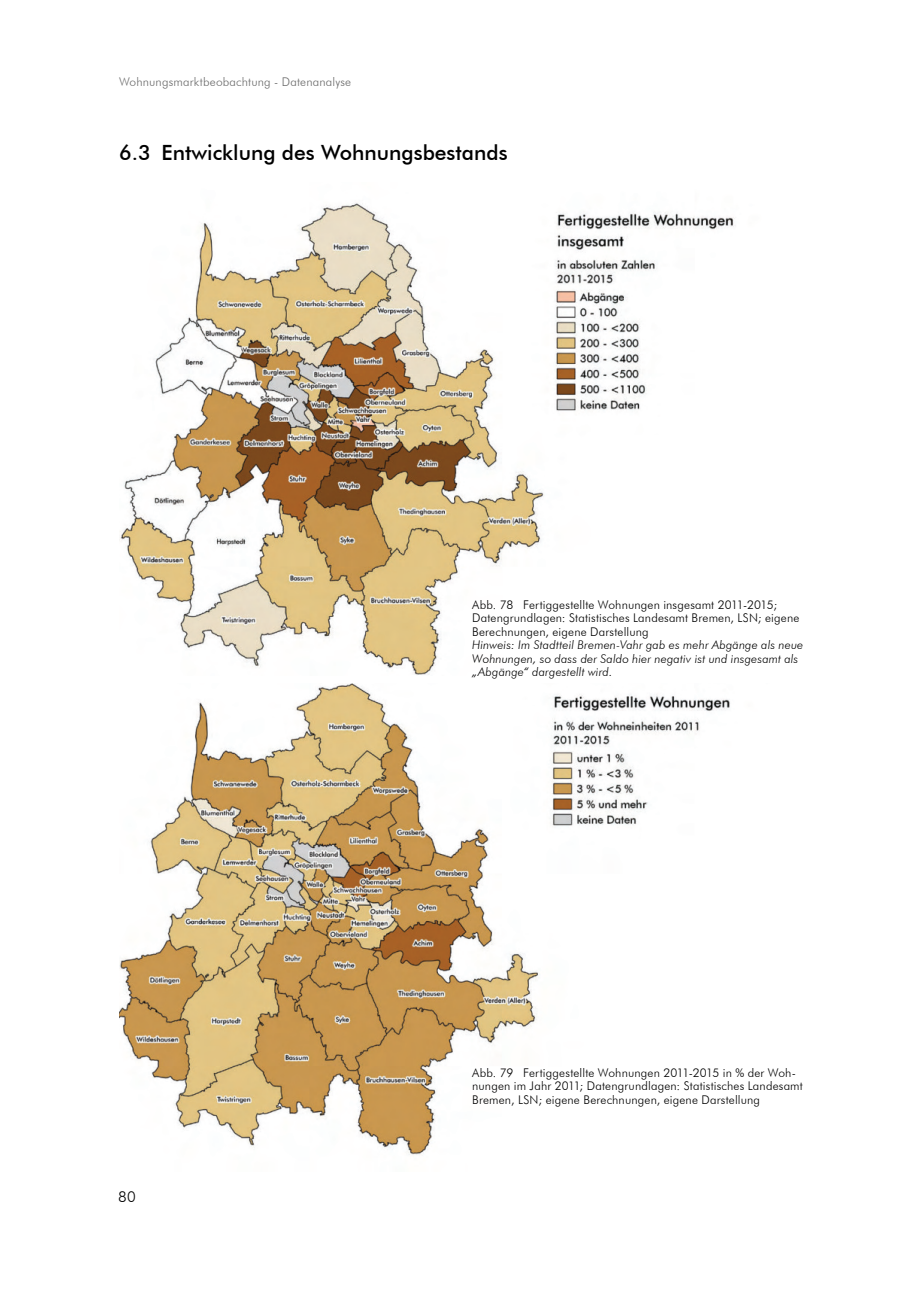
<style>
.page{position:relative;width:906px;height:1289px;background:#fff}
.page>*{position:absolute;margin:0;border:0;box-sizing:border-box;transform-origin:0 0}
.t1{font:500 21px "Futura BT";color:#000}
.t2{font:300 15px "Futura BT";color:#000}
.t3{font:300 12px/13.5px "Futura BT";letter-spacing:.015em;color:#000}
.t4{font:italic 300 12px/13.5px "Futura BT";letter-spacing:.005em;color:#000}
.t5{font:300 12px "Futura BT";letter-spacing:.015em;color:#6b6b6b}
</style>
<div class="page">
<img style="left:120px;top:203px;width:614px;height:472px">
<img style="left:119px;top:683px;width:611px;height:472px">
<p class="t5" style="left:119px;top:74px;width:234px">Wohnungsmarktbeobachtung - Datenanalyse</p>
<h1 class="t1" style="left:119px;top:140px;width:390px">6.3 Entwicklung des Wohnungsbestands</h1>
<p class="t3" style="left:472px;top:597px;width:329px">Abb. 78 Fertiggestellte Wohnungen insgesamt 2011-2015;<br>Datengrundlagen: Statistisches Landesamt Bremen, LSN; eigene<br>Berechnungen, eigene Darstellung</p>
<p class="t4" style="left:472px;top:638px;width:333px">Hinweis: Im Stadtteil Bremen-Vahr gab es mehr Abgänge als neue<br>Wohnungen, so dass der Saldo hier negativ ist und insgesamt als „Abgänge“ dargestellt wird.</p>
<p class="t2" style="left:118px;top:1187px;width:19px">80</p>
<p class="t3" style="left:472px;top:1065px;width:332px">Abb. 79 Fertiggestellte Wohnungen 2011-2015 in % der Woh&shy;nungen im Jahr 2011; Datengrundlagen: Statistisches Landesamt<br>Bremen, LSN; eigene Berechnungen, eigene Darstellung</p>
</div>
